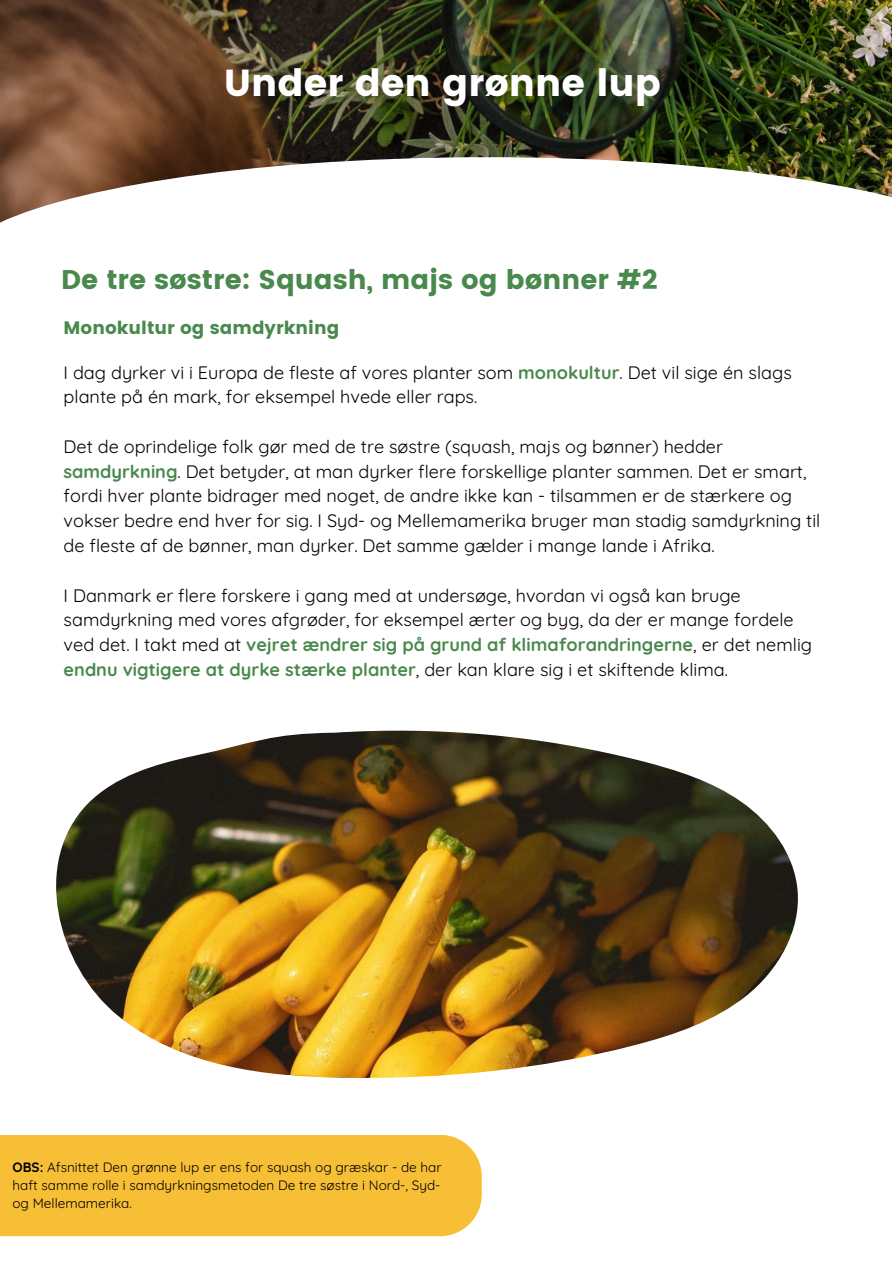
<style>
.page{position:relative;width:894px;height:1264px;background:#fff}
.page>*{position:absolute;margin:0;border:0;box-sizing:border-box;transform-origin:0 0}
.t1{font:37.5px "Poppins";color:#fff}
.t2{font:27px "Poppins";color:#49894d}
.t3{font:18px/24.8px "Quicksand";color:#000}
.t4{font:18px "Poppins";color:#49894d}
.t5{font:13.5px/18px "Quicksand";color:#000;text-align:justify}
.s1{font-weight:700;color:#49894d}
.s2{font-weight:700}
</style>
<div class="page">
<img style="left:0;top:0;width:891px;height:157px">
<svg style="left:0;top:157px;width:892px;height:66px"></svg>
<div style="left:0;top:1135px;width:481px;height:101px;background:#f7bf35"></div>
<img style="left:56px;top:730px;width:741px;height:348px">
<p class="t1" style="left:224px;top:61px;width:438px">Under den grønne lup</p>
<p class="t2" style="left:61px;top:264px;width:597px">De tre søstre: Squash, majs og bønner #2</p>
<p class="t4" style="left:64px;top:317px;width:277px">Monokultur og samdyrkning</p>
<p class="t3" style="left:64px;top:359px;width:729px">I dag dyrker vi i Europa de fleste af vores planter som <span class="s1">monokultur</span>. Det vil sige én slags plante på én mark, for eksempel hvede eller raps.</p>
<p class="t3" style="left:64px;top:434px;width:758px">Det de oprindelige folk gør med de tre søstre (squash, majs og bønner) hedder <span class="s1">samdyrkning</span>. Det betyder, at man dyrker flere forskellige planter sammen. Det er smart, fordi hver plante bidrager med noget, de andre ikke kan - tilsammen er de stærkere og vokser bedre end hver for sig. I Syd- og Mellemamerika bruger man stadig samdyrkning til de fleste af de bønner, man dyrker. Det samme gælder i mange lande i Afrika.</p>
<p class="t3" style="left:64px;top:582px;width:749px">I Danmark er flere forskere i gang med at undersøge, hvordan vi også kan bruge samdyrkning med vores afgrøder, for eksempel ærter og byg, da der er mange fordele ved det. I takt med at <span class="s1">vejret ændrer sig på grund af klimaforandringerne</span>, er det nemlig <span class="s1">endnu vigtigere at dyrke stærke planter</span>, der kan klare sig i et skiftende klima.</p>
<p class="t5" style="left:12px;top:1157px;width:430px"><span class="s2">OBS:</span> Afsnittet Den grønne lup er ens for squash og græskar - de har haft samme rolle i samdyrkningsmetoden De tre søstre i Nord-, Syd&shy;og Mellemamerika.</p>
</div>
